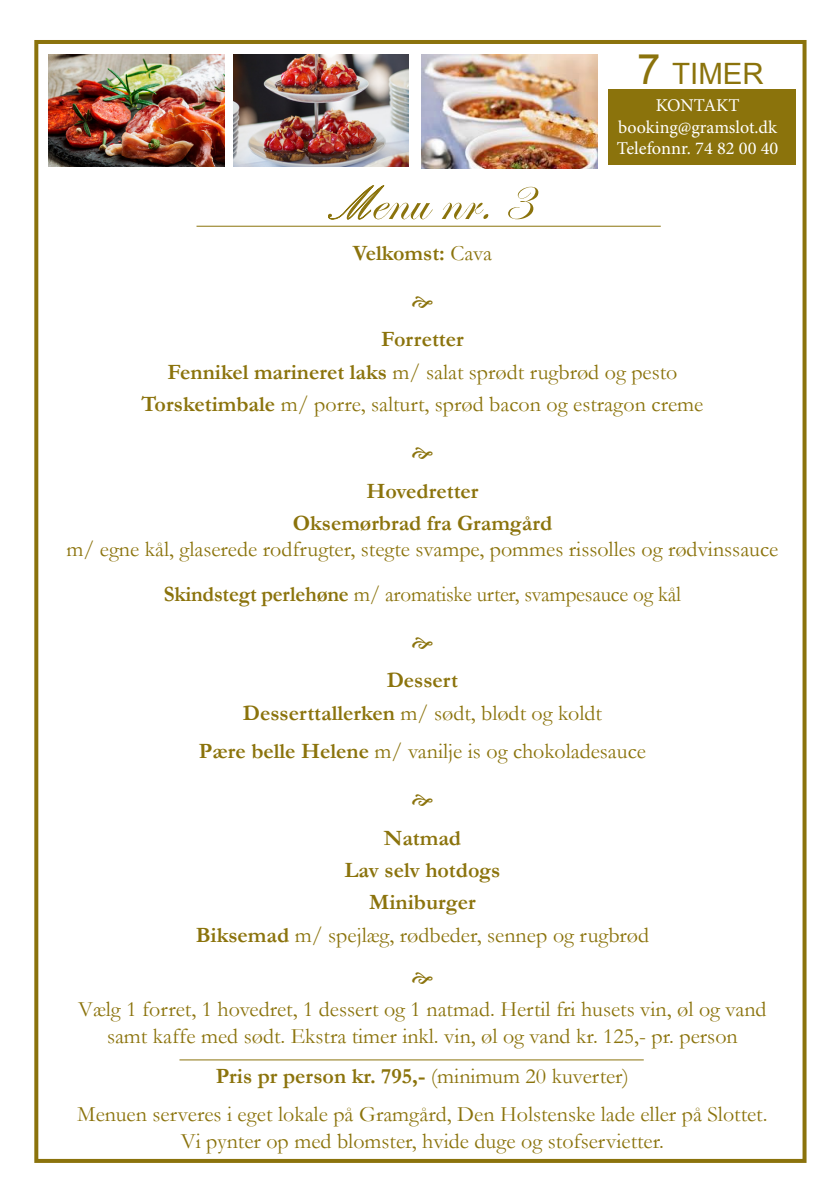
<style>
.page{position:relative;width:840px;height:1191px;background:#fff}
.page>*{position:absolute;margin:0;border:0;box-sizing:border-box;transform-origin:0 0}
.t1{font:60px "Edwardian Script ITC";color:#8b730c}
.t2{font:29.4px "Arial";color:#8b730c}
.t3{font:22px/26.4px "Garamond";color:#8b730c;text-align:center}
.t4{font:700 22px "Garamond";color:#8b730c}
.t5{font:22px "Garamond";color:#8b730c;scale:.96 1}
.t6{font:18px/21.6px "Minion Pro";color:#fff}
.s1{font-size:42px}
.s2{font-family:"Palace Script"}
.s3{font-weight:400}
.s4{font-weight:700}
</style>
<div class="page">
<div style="left:34px;top:40px;width:772px;height:1122px;border:4px solid #8b730c"></div>
<img style="left:48px;top:55px;width:177px;height:112px">
<img style="left:421px;top:55px;width:176px;height:113px">
<img style="left:233px;top:55px;width:175px;height:111px">
<div style="left:607px;top:89px;width:187px;height:76px;background:#8b730c"></div>
<hr style="left:196px;top:226px;width:464px;height:1px;background:#8b730c">
<hr style="left:179px;top:1059px;width:464px;height:1px;background:#8b730c">
<svg style="left:328px;top:185px;width:56px;height:35px"></svg>
<p class="t2" style="left:636px;top:55px;width:128px"><span class="s1">7</span> TIMER</p>
<p class="t1" style="left:326px;top:168px;width:206px"><span class="s2">M</span>enu nr. 3</p>
<p class="t4" style="left:352px;top:238px;width:140px">Velkomst: <span class="s3">Cava</span></p>
<p class="t6" style="left:655px;top:95px;width:85px">KONTAKT</p>
<p class="t6" style="left:616px;top:116px;width:163px">booking@gramslot.dk<br>Telefonnr. 74 82 00 40</p>
<p class="t4" style="left:381px;top:324px;width:84px">Forretter</p>
<p class="t3" style="left:167px;top:358px;width:511px"><span class="s4">Fennikel marineret laks</span> m/ salat sprødt rugbrød og pesto</p>
<p class="t3" style="left:141px;top:390px;width:563px"><span class="s4">Torsketimbale</span> m/ porre, salturt, sprød bacon og estragon creme</p>
<p class="t4" style="left:366px;top:476px;width:114px">Hovedretter</p>
<p class="t3" style="left:66px;top:509px;width:713px"><span class="s4">Oksemørbrad fra Gramgård<br></span>m/ egne kål, glaserede rodfrugter, stegte svampe, pommes rissolles og rødvinssauce</p>
<p class="t5" style="left:164px;top:579px;width:540px"><span class="s4">Skindstegt perlehøne</span> m/ aromatiske urter, svampesauce og kål</p>
<p class="t4" style="left:386px;top:665px;width:73px">Dessert</p>
<p class="t3" style="left:243px;top:699px;width:360px"><span class="s4">Desserttallerken</span> m/ sødt, blødt og koldt</p>
<p class="t3" style="left:199px;top:737px;width:448px"><span class="s4">Pære belle Helene</span> m/ vanilje is og chokoladesauce</p>
<p class="t4" style="left:383px;top:822px;width:79px">Natmad</p>
<p class="t4" style="left:344px;top:855px;width:157px">Lav selv hotdogs</p>
<p class="t4" style="left:369px;top:887px;width:108px">Miniburger</p>
<p class="t3" style="left:195px;top:921px;width:454px"><span class="s4">Biksemad</span> m/ spejlæg, rødbeder, sennep og rugbrød</p>
<p class="t3" style="left:78px;top:995px;width:689px">Vælg 1 forret, 1 hovedret, 1 dessert og 1 natmad. Hertil fri husets vin, øl og vand samt kaffe med sødt. Ekstra timer inkl. vin, øl og vand kr. 125,- pr. person</p>
<p class="t4" style="left:216px;top:1061px;width:414px">Pris pr person kr. 795,- <span class="s3">(minimum 20 kuverter)</span></p>
<p class="t3" style="left:77px;top:1100px;width:691px">Menuen serveres i eget lokale på Gramgård, Den Holstenske lade eller på Slottet.</p>
<p class="t3" style="left:181px;top:1127px;width:484px">Vi pynter op med blomster, hvide duge og stofservietter.</p>
</div>
